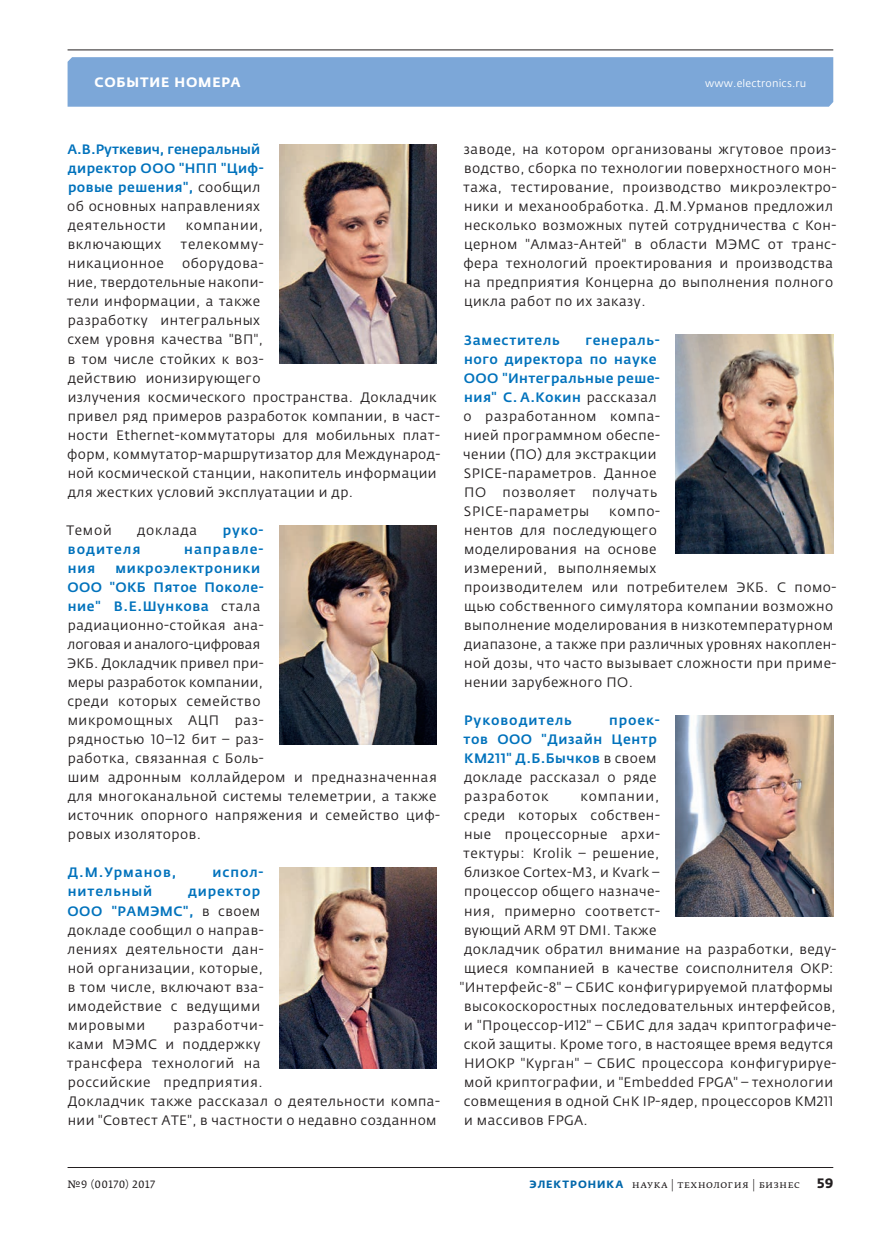
<style>
.page{position:relative;width:881px;height:1234px;background:#fff}
.page>*{position:absolute;margin:0;border:0;box-sizing:border-box;transform-origin:0 0}
.t1{font:13.5px/19px "Fedra Sans Pro";letter-spacing:.035em;color:#231f20}
.t2{font:500 13.5px/19px "Fedra Sans Pro";letter-spacing:.05em;color:#0072bc}
.t3{font:500 13.5px/19px "Fedra Sans Pro";letter-spacing:.03em;color:#0072bc}
.t4{font:500 13.5px "Fedra Sans Pro";letter-spacing:.075em;color:#0072bc}
.t5{font:700 13.5px "Fedra Sans Alt Pro";letter-spacing:.06em;color:#fff}
.t6{font:500 13.5px "Fedra Sans Pro";letter-spacing:.07em;color:#0072bc}
.t7{font:13.5px "Fedra Sans Pro";letter-spacing:.065em;color:#231f20}
.t8{font:13.5px "Fedra Sans Pro";letter-spacing:.055em;color:#231f20}
.t9{font:10.5px "Fedra Serif B Pro";letter-spacing:.03em;color:#231f20}
.t10{font:10.5px "Fedra Sans Pro";letter-spacing:.015em;color:#fff}
.t11{font:10.5px "Fedra Serif A Pro";letter-spacing:.035em;color:#231f20}
.s1{font-weight:400;color:#231f20}
.s2{font-weight:500;color:#0072bc}
.s3{font-family:"Fedra Sans Alt Pro";font-weight:700;color:#0067aa}
.s4{font-family:"Fedra Sans Pro";font-weight:700;font-size:13.5px}
</style>
<div class="page">
<div style="left:67px;top:57px;width:765px;height:50px;background:#7ca7d8"></div>
<hr style="left:67px;top:50px;width:765px;height:1px;background:#231f20">
<hr style="left:67px;top:1166px;width:765px;height:1px;background:#231f20">
<img style="left:279px;top:525px;width:157px;height:219px">
<img style="left:279px;top:867px;width:157px;height:200px">
<img style="left:675px;top:335px;width:157px;height:218px">
<img style="left:675px;top:715px;width:157px;height:200px">
<img style="left:279px;top:145px;width:157px;height:218px">
<p class="t5" style="left:95px;top:74px;width:147px">СОБЫТИЕ НОМЕРА</p>
<p class="t10" style="left:705px;top:77px;width:102px">www.electronics.ru</p>
<p class="t3" style="left:67px;top:140px;width:198px">А.В.Руткевич, генеральный директор ООО "НПП "Циф&shy;ровые решения", <span class="s1">сообщил об основных направлениях деятельности</span></p>
<p class="t1" style="left:186px;top:216px;width:78px">компании,</p>
<p class="t1" style="left:68px;top:235px;width:95px">включающих</p>
<p class="t1" style="left:180px;top:235px;width:84px">телекомму-</p>
<p class="t1" style="left:68px;top:254px;width:98px">никационное</p>
<p class="t1" style="left:67px;top:254px;width:375px;text-indent:115px">оборудова-<br>ние, твердотельные накопи-<br>тели информации, а также<br>разработку интегральных<br>схем уровня качества "ВП",<br>в том числе стойких к воз-<br>действию ионизирующего<br>излучения космического пространства. Докладчик привел ряд примеров разработок компании, в част&shy;ности Ethernet-коммутаторы для мобильных плат&shy;форм, коммутатор-маршрутизатор для Международ&shy;ной космической станции, накопитель информации для жестких условий эксплуатации и др.</p>
<p class="t1" style="left:66px;top:520px;width:47px">Темой</p>
<p class="t8" style="left:137px;top:521px;width:62px">доклада</p>
<p class="t2" style="left:223px;top:520px;width:42px">руко-</p>
<p class="t4" style="left:68px;top:540px;width:74px">водителя</p>
<p class="t4" style="left:184px;top:540px;width:81px">направле-</p>
<p class="t2" style="left:68px;top:558px;width:29px">ния</p>
<p class="t1" style="left:67px;top:558px;width:374px;text-indent:48px"><span class="s2">микроэлектроники<br>ООО "ОКБ Пятое Поколе-<br>ние" В.Е.Шункова</span> стала<br>радиационно-стойкая ана-<br>логовая и аналого-цифровая<br>ЭКБ. Докладчик привел при-<br>меры разработок компании,<br>среди которых семейство<br>микромощных АЦП раз-<br>рядностью 10–12 бит – раз-<br>работка, связанная с Боль-<br>шим адронным коллайдером и предназначенная для многоканальной системы телеметрии, а также источник опорного напряжения и семейство циф&shy;ровых изоляторов.</p>
<p class="t2" style="left:68px;top:863px;width:110px">Д.М.Урманов,</p>
<p class="t2" style="left:212px;top:863px;width:53px">испол-</p>
<p class="t2" style="left:68px;top:882px;width:86px">нительный</p>
<p class="t1" style="left:67px;top:882px;width:197px;text-indent:120px"><span class="s2">директор<br>ООО "РАМЭМС",</span> в своем докладе сообщил о направ&shy;лениях деятельности дан&shy;ной организации, которые, в том числе, включают вза&shy;имодействие с ведущими мировыми</p>
<p class="t1" style="left:67px;top:1015px;width:374px;text-indent:107px">разработчи-<br>ками МЭМС и поддержку<br>трансфера технологий на<br>российские предприятия.<br>Докладчик также рассказал о деятельности компа&shy;нии "Совтест АТЕ", в частности о недавно созданном</p>
<p class="t1" style="left:463px;top:140px;width:375px">заводе, на котором организованы жгутовое произ&shy;водство, сборка по технологии поверхностного мон&shy;тажа, тестирование, производство микроэлектро&shy;ники и механообработка. Д.М.Урманов предложил несколько возможных путей сотрудничества с Кон&shy;церном "Алмаз-Антей" в области МЭМС от транс&shy;фера технологий проектирования и производства на предприятия Концерна до выполнения полного цикла работ по их заказу.</p>
<p class="t2" style="left:464px;top:330px;width:97px">Заместитель</p>
<p class="t1" style="left:463px;top:330px;width:198px;text-indent:122px"><span class="s2">генераль&shy;ного директора по науке<br>ООО "Интегральные реше&shy;ния" С. А.Кокин</span> рассказал о разработанном компа&shy;нией программном обеспе&shy;чении (ПО) для экстракции<br>SPICE-параметров. Данное<br>ПО позволяет получать<br>SPICE-параметры</p>
<p class="t1" style="left:464px;top:501px;width:374px;text-indent:145px">компо-<br>нентов для последующего<br>моделирования на основе<br>измерений, выполняемых<br>производителем или потребителем ЭКБ. С помо&shy;щью собственного симулятора компании возможно выполнение моделирования в низкотемпературном диапазоне, а также при различных уровнях накоплен&shy;ной дозы, что часто вызывает сложности при приме&shy;нении зарубежного ПО.</p>
<p class="t6" style="left:464px;top:712px;width:109px">Руководитель</p>
<p class="t2" style="left:463px;top:710px;width:198px;text-indent:145px">проек&shy;тов ООО "Дизайн Центр<br>КМ211" Д.Б.Бычков <span class="s1">в своем докладе рассказал о ряде разработок</span></p>
<p class="t7" style="left:580px;top:788px;width:80px">компании,</p>
<p class="t1" style="left:463px;top:806px;width:197px">среди которых собствен-</p>
<p class="t1" style="left:464px;top:825px;width:197px">ные процессорные архи-</p>
<p class="t1" style="left:463px;top:844px;width:197px">тектуры: Krolik – решение,</p>
<p class="t1" style="left:464px;top:863px;width:197px">близкое Cortex-M3, и Kvark –</p>
<p class="t1" style="left:464px;top:882px;width:197px">процессор общего назначе-</p>
<p class="t1" style="left:464px;top:901px;width:197px">ния, примерно соответст-</p>
<p class="t1" style="left:464px;top:920px;width:194px">вующий ARM 9T DMI. Также</p>
<p class="t1" style="left:464px;top:939px;width:373px">докладчик обратил внимание на разработки, веду-</p>
<p class="t1" style="left:464px;top:958px;width:371px">щиеся компанией в качестве соисполнителя ОКР:</p>
<p class="t1" style="left:459px;top:977px;width:374px">"Интерфейс-8" – СБИС конфигурируемой платформы</p>
<p class="t1" style="left:464px;top:996px;width:373px">высокоскоростных последовательных интерфейсов,</p>
<p class="t1" style="left:464px;top:1015px;width:373px">и "Процессор-И12" – СБИС для задач криптографиче-</p>
<p class="t1" style="left:463px;top:1034px;width:371px">ской защиты. Кроме того, в настоящее время ведутся</p>
<p class="t1" style="left:464px;top:1053px;width:374px">НИОКР "Курган" – СБИС процессора конфигурируе-</p>
<p class="t1" style="left:464px;top:1072px;width:370px">мой криптографии, и "Embedded FPGA" – технологии</p>
<p class="t1" style="left:463px;top:1091px;width:371px">совмещения в одной СнК IP-ядер, процессоров KM211</p>
<p class="t1" style="left:464px;top:1110px;width:125px">и массивов FPGA.</p>
<p class="t11" style="left:67px;top:1177px;width:89px">№9 (00170) 2017</p>
<p class="t9" style="left:529px;top:1177px;width:305px"><span class="s3">ЭЛЕКТРОНИКА</span> наука | технология | бизнес <span class="s4">59</span></p>
</div>
